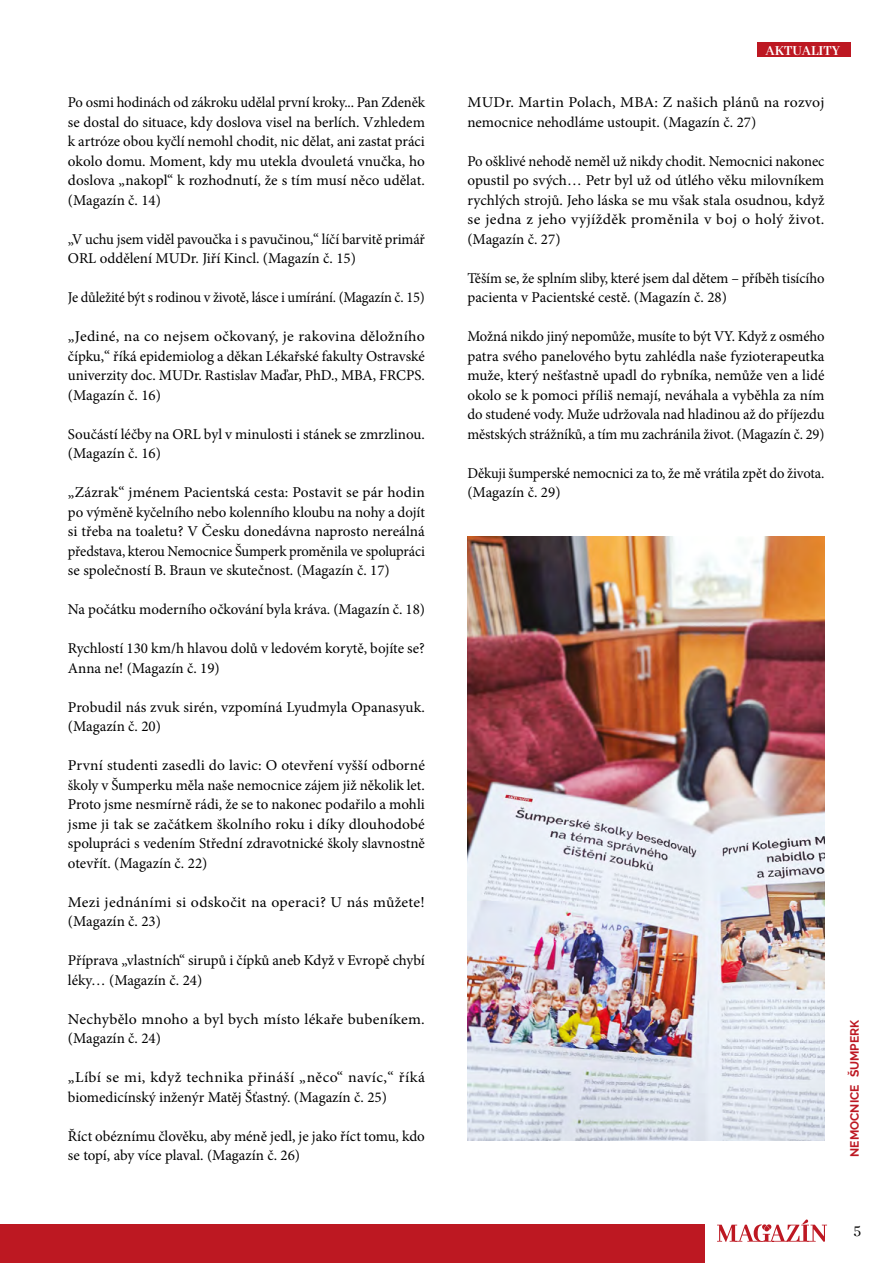
<style>
.page{position:relative;width:893px;height:1263px;background:#fff}
.page>*{position:absolute;margin:0;border:0;box-sizing:border-box;transform-origin:0 0}
.t1{font:16.5px "Abhaya Libre";color:#000}
.t2{font:15px/19.5px "Minion Pro";color:#000}
.t3{font:15px/19.5px "Minion Pro";color:#000;scale:1.05 1}
.t4{font:15px "Minion Pro";color:#000;scale:.96 1}
.t5{font:700 15px "Abhaya Libre";color:#fff}
.t6{font:700 12px "Raleway";color:#bd1822}
</style>
<div class="page">
<div style="left:0;top:1225px;width:704px;height:38px;background:#bd1822"></div>
<svg style="left:717px;top:1219px;width:110px;height:23px"></svg>
<div style="left:757px;top:43px;width:93px;height:14px;background:#bd1822"></div>
<img style="left:467px;top:536px;width:357px;height:605px">
<p class="t2" style="left:68px;top:93px;width:358px;text-align:justify">Po osmi hodinách od zákroku udělal první kroky... Pan Zdeněk se dostal do situace, kdy doslova visel na berlích. Vzhledem k artróze obou kyčlí nemohl chodit, nic dělat, ani zastat práci okolo domu. Moment, kdy mu utekla dvouletá vnučka, ho doslova „nakopl“ k rozhodnutí, že s tím musí něco udělat. (Magazín č. 14)</p>
<p class="t2" style="left:68px;top:229px;width:359px">„V uchu jsem viděl pavoučka i s pavučinou,“ líčí barvitě primář<br>ORL oddělení MUDr. Jiří Kincl. (Magazín č. 15)</p>
<p class="t4" style="left:68px;top:287px;width:373px">Je důležité být s rodinou v životě, lásce i umírání. (Magazín č. 15)</p>
<p class="t3" style="left:68px;top:327px;width:341px;text-align:justify">„Jediné, na co nejsem očkovaný, je rakovina děložního čípku,“ říká epidemiolog a děkan Lékařské fakulty Ostravské univerzity doc. MUDr. Rastislav Maďar, PhD., MBA, FRCPS. (Magazín č. 16)</p>
<p class="t2" style="left:68px;top:424px;width:358px">Součástí léčby na ORL byl v minulosti i stánek se zmrzlinou. (Magazín č. 16)</p>
<p class="t2" style="left:68px;top:483px;width:358px;text-align:justify">„Zázrak“ jménem Pacientská cesta: Postavit se pár hodin po výměně kyčelního nebo kolenního kloubu na nohy a dojít si třeba na toaletu? V Česku donedávna naprosto nereálná představa, kterou Nemocnice Šumperk proměnila ve spolupráci se společností B. Braun ve skutečnost. (Magazín č. 17)</p>
<p class="t2" style="left:68px;top:600px;width:359px">Na počátku moderního očkování byla kráva. (Magazín č. 18)</p>
<p class="t2" style="left:68px;top:639px;width:358px">Rychlostí 130 km/h hlavou dolů v ledovém korytě, bojíte se?<br>Anna ne! (Magazín č. 19)</p>
<p class="t2" style="left:68px;top:697px;width:358px">Probudil nás zvuk sirén, vzpomíná Lyudmyla Opanasyuk. (Magazín č. 20)</p>
<p class="t2" style="left:68px;top:756px;width:359px;text-align:justify">První studenti zasedli do lavic: O otevření vyšší odborné školy v Šumperku měla naše nemocnice zájem již několik let.<br>Proto jsme nesmírně rádi, že se to nakonec podařilo a mohli jsme ji tak se začátkem školního roku i díky dlouhodobé spolupráci s vedením Střední zdravotnické školy slavnostně otevřít. (Magazín č. 22)</p>
<p class="t3" style="left:68px;top:892px;width:341px">Mezi jednáními si odskočit na operaci? U nás můžete! (Magazín č. 23)</p>
<p class="t2" style="left:68px;top:951px;width:358px">Příprava „vlastních“ sirupů i čípků aneb Když v Evropě chybí léky… (Magazín č. 24)</p>
<p class="t3" style="left:68px;top:1009px;width:341px">Nechybělo mnoho a byl bych místo lékaře bubeníkem. (Magazín č. 24)</p>
<p class="t3" style="left:68px;top:1068px;width:342px">„Líbí se mi, když technika přináší „něco“ navíc,“ říká biomedicínský inženýr Matěj Šťastný. (Magazín č. 25)</p>
<p class="t2" style="left:68px;top:1126px;width:358px">Říct obéznímu člověku, aby méně jedl, je jako říct tomu, kdo se topí, aby více plaval. (Magazín č. 26)</p>
<p class="t5" style="left:765px;top:42px;width:76px">AKTUALITY</p>
<p class="t3" style="left:467px;top:93px;width:341px">MUDr. Martin Polach, MBA: Z našich plánů na rozvoj nemocnice nehodláme ustoupit. (Magazín č. 27)</p>
<p class="t2" style="left:467px;top:151px;width:359px;text-align:justify">Po ošklivé nehodě neměl už nikdy chodit. Nemocnici nakonec opustil po svých… Petr byl už od útlého věku milovníkem rychlých strojů. Jeho láska se mu však stala osudnou, když se jedna z jeho vyjížděk proměnila v boj o holý život. (Magazín č. 27)</p>
<p class="t2" style="left:467px;top:268px;width:358px">Těším se, že splním sliby, které jsem dal dětem – příběh tisícího pacienta v Pacientské cestě. (Magazín č. 28)</p>
<p class="t2" style="left:467px;top:327px;width:359px;text-align:justify">Možná nikdo jiný nepomůže, musíte to být VY. Když z osmého patra svého panelového bytu zahlédla naše fyzioterapeutka muže, který nešťastně upadl do rybníka, nemůže ven a lidé okolo se k pomoci příliš nemají, neváhala a vyběhla za ním do studené vody. Muže udržovala nad hladinou až do příjezdu městských strážníků, a tím mu zachránila život. (Magazín č. 29)</p>
<p class="t2" style="left:467px;top:463px;width:358px">Děkuji šumperské nemocnici za to, že mě vrátila zpět do života. (Magazín č. 29)</p>
<p class="t6" style="left:848px;top:1157px;width:138px;rotate:-90deg">NEMOCNICE ŠUMPERK</p>
<p class="t1" style="left:853px;top:1221px;width:9px">5</p>
</div>
